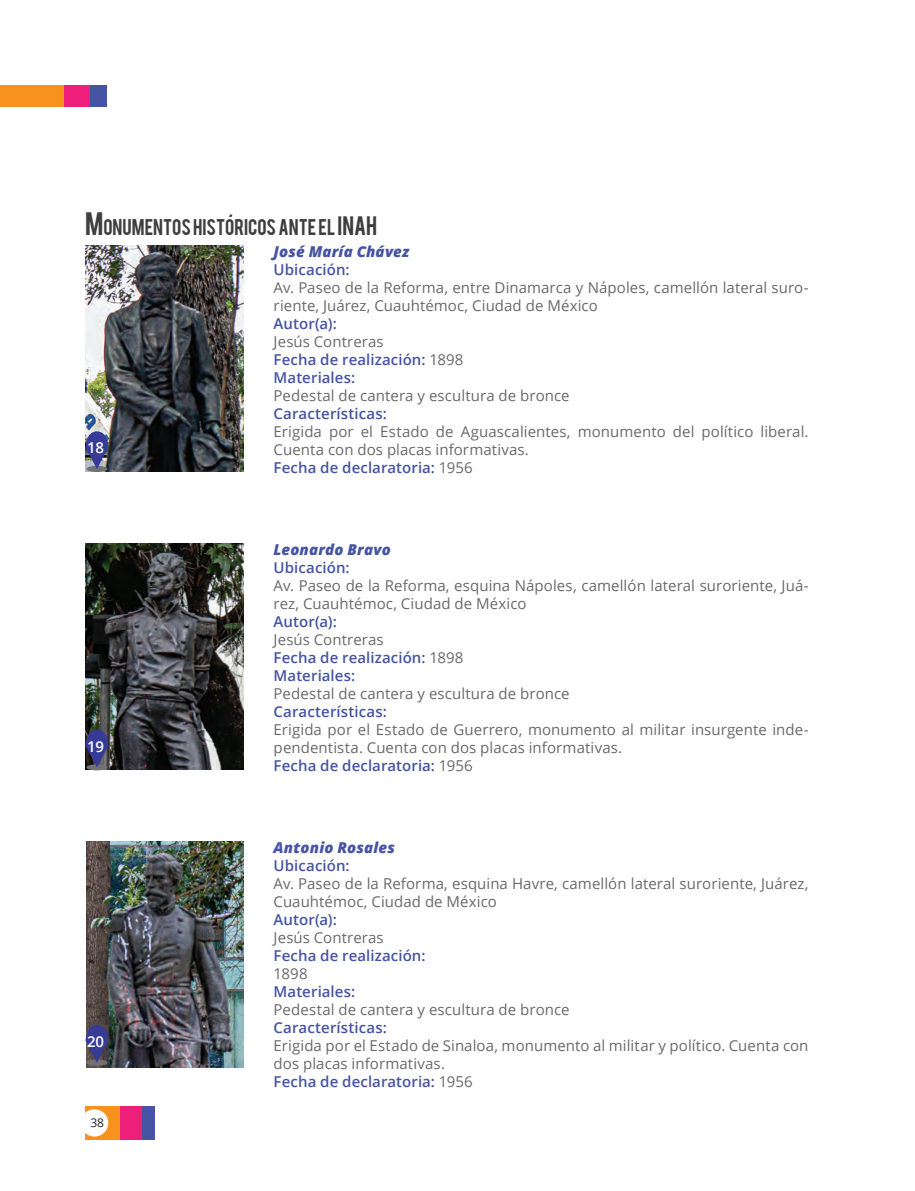
<style>
.page{position:relative;width:915px;height:1191px;background:#fff}
.page>*{position:absolute;margin:0;border:0;box-sizing:border-box;transform-origin:0 0}
.titulos{font:17.85px "Bebas";color:#3e3e3f}
.t1{font:15px/18px "Open Sans";letter-spacing:.005em;color:#69696c}
.t2{font:600 15px "Open Sans";letter-spacing:.005em;color:#4654a3}
.t3{font:italic 800 15px "Open Sans";letter-spacing:.01em;color:#4654a3}
.t4{font:600 15px "Open Sans";color:#fff}
.t5{font:12px "Open Sans";color:#231f20}
.s1{font-size:25.5px}
.s2{font-size:21px}
.s3{font-weight:400;color:#69696c}
</style>
<div class="page">
<div style="left:64px;top:85px;width:42px;height:21px;background:#4654a3"></div>
<div style="left:133px;top:1106px;width:21px;height:33px;background:#4654a3"></div>
<div style="left:47px;top:85px;width:42px;height:21px;background:#ee1e7b"></div>
<div style="left:114px;top:1106px;width:27px;height:33px;background:#ee1e7b"></div>
<div style="left:0;top:85px;width:64px;height:21px;background:#f7931d"></div>
<div style="left:85px;top:1106px;width:34px;height:33px;background:#f7931d"></div>
<div style="left:81px;top:1109px;width:27px;height:27px;background:#fff;border-radius:50%"></div>
<img style="left:85px;top:245px;width:159px;height:226px">
<img style="left:85px;top:544px;width:159px;height:226px">
<img style="left:86px;top:841px;width:158px;height:226px">
<div style="left:86px;top:466px;width:21px;height:6px;background:#717275;border-radius:50%"></div>
<svg style="left:85px;top:431px;width:23px;height:38px"></svg>
<div style="left:86px;top:764px;width:21px;height:6px;background:#717275;border-radius:50%"></div>
<svg style="left:85px;top:729px;width:23px;height:38px"></svg>
<div style="left:86px;top:1059px;width:21px;height:6px;background:#717275;border-radius:50%"></div>
<svg style="left:85px;top:1025px;width:23px;height:37px"></svg>
<p class="titulos" style="left:85px;top:214px;width:293px"><span class="s1">M</span>ONUMENTOSHISTORICOSANTE EL <span class="s2">INAH</span></p>
<p class="t4" style="left:87px;top:437px;width:19px">18</p>
<p class="t4" style="left:87px;top:736px;width:19px">19</p>
<p class="t4" style="left:87px;top:1031px;width:19px">20</p>
<p class="t5" style="left:90px;top:1114px;width:15px">38</p>
<p class="t3" style="left:273px;top:240px;width:137px">José María Chávez</p>
<p class="t2" style="left:273px;top:259px;width:77px">Ubicación:</p>
<p class="t1" style="left:273px;top:278px;width:536px">Av. Paseo de la Reforma, entre Dinamarca y Nápoles, camellón lateral suro&shy;riente, Juárez, Cuauhtémoc, Ciudad de México</p>
<p class="t2" style="left:273px;top:313px;width:65px">Autor(a):</p>
<p class="t1" style="left:273px;top:332px;width:111px">Jesús Contreras</p>
<p class="t2" style="left:273px;top:349px;width:191px">Fecha de realización: <span class="s3">1898</span></p>
<p class="t2" style="left:273px;top:367px;width:83px">Materiales:</p>
<p class="t1" style="left:273px;top:386px;width:297px">Pedestal de cantera y escultura de bronce</p>
<p class="t2" style="left:273px;top:403px;width:115px">Características:</p>
<p class="t1" style="left:273px;top:422px;width:536px">Erigida por el Estado de Aguascalientes, monumento del político liberal.<br>Cuenta con dos placas informativas.</p>
<p class="t2" style="left:273px;top:457px;width:200px">Fecha de declaratoria: <span class="s3">1956</span></p>
<p class="t3" style="left:273px;top:538px;width:119px">Leonardo Bravo</p>
<p class="t2" style="left:273px;top:557px;width:77px">Ubicación:</p>
<p class="t1" style="left:273px;top:576px;width:536px">Av. Paseo de la Reforma, esquina Nápoles, camellón lateral suroriente, Juá&shy;rez, Cuauhtémoc, Ciudad de México</p>
<p class="t2" style="left:273px;top:611px;width:65px">Autor(a):</p>
<p class="t1" style="left:273px;top:630px;width:111px">Jesús Contreras</p>
<p class="t2" style="left:273px;top:647px;width:191px">Fecha de realización: <span class="s3">1898</span></p>
<p class="t2" style="left:273px;top:665px;width:83px">Materiales:</p>
<p class="t1" style="left:273px;top:684px;width:297px">Pedestal de cantera y escultura de bronce</p>
<p class="t2" style="left:273px;top:701px;width:115px">Características:</p>
<p class="t1" style="left:273px;top:720px;width:536px">Erigida por el Estado de Guerrero, monumento al militar insurgente inde&shy;pendentista. Cuenta con dos placas informativas.</p>
<p class="t2" style="left:273px;top:755px;width:200px">Fecha de declaratoria: <span class="s3">1956</span></p>
<p class="t3" style="left:273px;top:836px;width:123px">Antonio Rosales</p>
<p class="t2" style="left:273px;top:855px;width:77px">Ubicación:</p>
<p class="t1" style="left:273px;top:874px;width:536px">Av. Paseo de la Reforma, esquina Havre, camellón lateral suroriente, Juárez,<br>Cuauhtémoc, Ciudad de México</p>
<p class="t2" style="left:273px;top:909px;width:65px">Autor(a):</p>
<p class="t1" style="left:273px;top:928px;width:111px">Jesús Contreras</p>
<p class="t2" style="left:273px;top:945px;width:153px">Fecha de realización:</p>
<p class="t1" style="left:273px;top:964px;width:35px">1898</p>
<p class="t2" style="left:273px;top:981px;width:83px">Materiales:</p>
<p class="t1" style="left:273px;top:1000px;width:297px">Pedestal de cantera y escultura de bronce</p>
<p class="t2" style="left:273px;top:1017px;width:115px">Características:</p>
<p class="t1" style="left:273px;top:1036px;width:536px">Erigida por el Estado de Sinaloa, monumento al militar y político. Cuenta con dos placas informativas.</p>
<p class="t2" style="left:273px;top:1071px;width:200px">Fecha de declaratoria: <span class="s3">1956</span></p>
</div>
